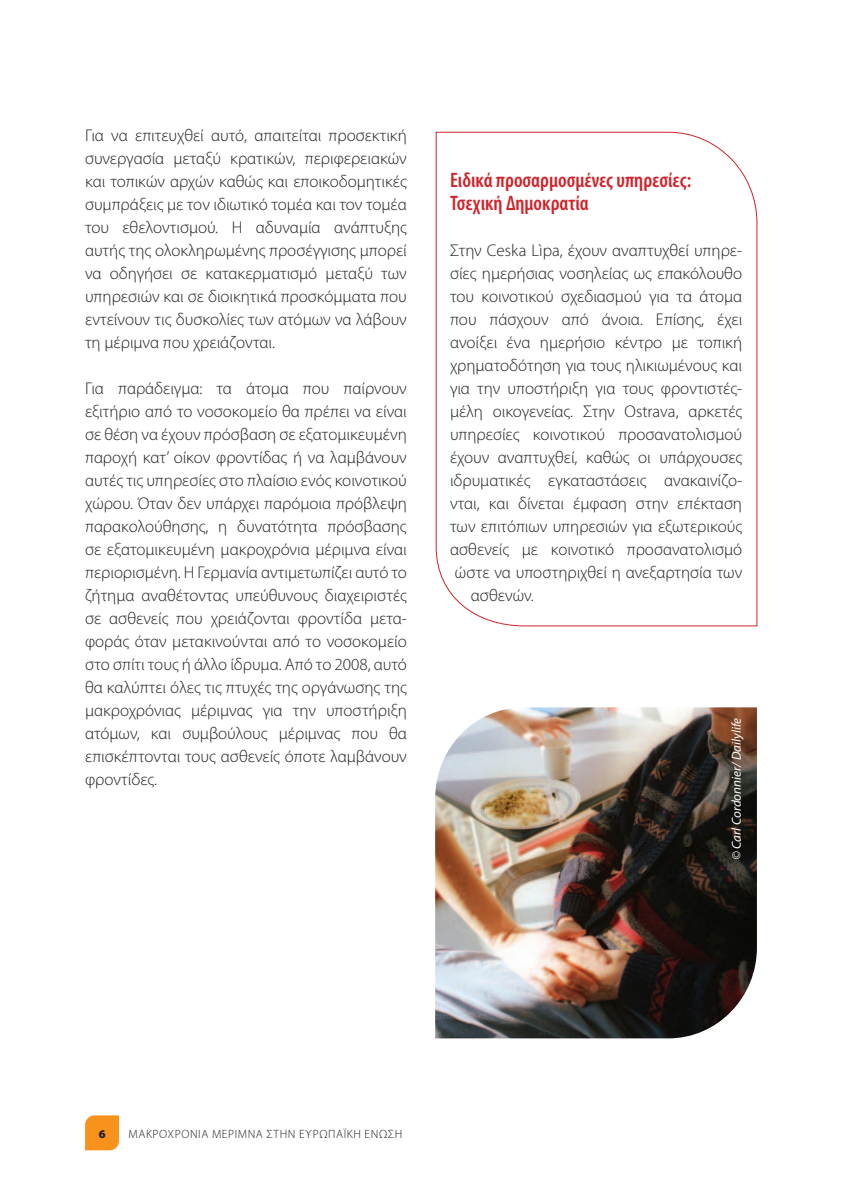
<style>
.page{position:relative;width:842px;height:1191px;background:#fff}
.page>*{position:absolute;margin:0;border:0;box-sizing:border-box;transform-origin:0 0}
.t1{font:600 condensed 21px/23px "Myriad Pro";color:#d1232a}
.t2{font:300 17px/23px "Myriad Pro";color:#231f20;text-align:justify}
.t3{font:italic 13px "Myriad Pro";color:#fff}
.t4{font:300 12px "Myriad Pro";letter-spacing:.05em;color:#231f20}
.t5{font:900 12px "Myriad Pro";color:#231f20}
</style>
<div class="page">
<svg style="left:85px;top:1115px;width:34px;height:35px"></svg>
<svg style="left:435px;top:131px;width:323px;height:496px"></svg>
<img style="left:435px;top:707px;width:322px;height:331px">
<p class="t2" style="left:85px;top:126px;width:323px">Για να επιτευχθεί αυτό, απαιτείται προσεκτική συνεργασία μεταξύ κρατικών, περιφερειακών και τοπικών αρχών καθώς και εποικοδομητικές συμπράξεις με τον ιδιωτικό τομέα και τον τομέα του εθελοντισμού. Η αδυναμία ανάπτυξης αυτής της ολοκληρωμένης προσέγγισης μπορεί να οδηγήσει σε κατακερματισμό μεταξύ των υπηρεσιών και σε διοικητικά προσκόμματα που εντείνουν τις δυσκολίες των ατόμων να λάβουν τη μέριμνα που χρειάζονται.</p>
<p class="t2" style="left:85px;top:379px;width:323px">Για παράδειγμα: τα άτομα που παίρνουν εξιτήριο από το νοσοκομείο θα πρέπει να είναι σε θέση να έχουν πρόσβαση σε εξατομικευμένη παροχή κατ’ οίκον φροντίδας ή να λαμβάνουν αυτές τις υπηρεσίες στο πλαίσιο ενός κοινοτικού χώρου. Όταν δεν υπάρχει παρόμοια πρόβλεψη παρακολούθησης, η δυνατότητα πρόσβασης σε εξατομικευμένη μακροχρόνια μέριμνα είναι περιορισμένη. Η Γερμανία αντιμετωπίζει αυτό το ζήτημα αναθέτοντας υπεύθυνους διαχειριστές σε ασθενείς που χρειάζονται φροντίδα μετα&shy;φοράς όταν μετακινούνται από το νοσοκομείο στο σπίτι τους ή άλλο ίδρυμα. Από το 2008, αυτό θα καλύπτει όλες τις πτυχές της οργάνωσης της μακροχρόνιας μέριμνας για την υποστήριξη ατόμων, και συμβούλους μέριμνας που θα επισκέπτονται τους ασθενείς όποτε λαμβάνουν φροντίδες.</p>
<p class="t1" style="left:450px;top:171px;width:243px">Ειδικά προσαρμοσμένες υπηρεσίες:<br>Τσεχική Δημοκρατία</p>
<p class="t2" style="left:450px;top:241px;width:294px">Στην Ceska Lìpa, έχουν αναπτυχθεί υπηρε-</p>
<p class="t2" style="left:450px;top:264px;width:294px">σίες ημερήσιας νοσηλείας ως επακόλουθο</p>
<p class="t2" style="left:450px;top:287px;width:294px">του κοινοτικού σχεδιασμού για τα άτομα</p>
<p class="t2" style="left:450px;top:310px;width:294px">που πάσχουν από άνοια. Επίσης, έχει</p>
<p class="t2" style="left:450px;top:333px;width:294px">ανοίξει ένα ημερήσιο κέντρο με τοπική</p>
<p class="t2" style="left:450px;top:356px;width:294px">χρηματοδότηση για τους ηλικιωμένους και</p>
<p class="t2" style="left:450px;top:379px;width:294px">για την υποστήριξη για τους φροντιστές-</p>
<p class="t2" style="left:450px;top:402px;width:294px">μέλη οικογενείας. Στην Ostrava, αρκετές</p>
<p class="t2" style="left:450px;top:425px;width:294px">υπηρεσίες κοινοτικού προσανατολισμού</p>
<p class="t2" style="left:450px;top:448px;width:294px">έχουν αναπτυχθεί, καθώς οι υπάρχουσες</p>
<p class="t2" style="left:450px;top:471px;width:294px">ιδρυματικές εγκαταστάσεις ανακαινίζο-</p>
<p class="t2" style="left:450px;top:494px;width:294px">νται, και δίνεται έμφαση στην επέκταση</p>
<p class="t2" style="left:450px;top:517px;width:294px">των επιτόπιων υπηρεσιών για εξωτερικούς</p>
<p class="t2" style="left:450px;top:540px;width:294px">ασθενείς με κοινοτικό προσανατολισμό</p>
<p class="t2" style="left:455px;top:563px;width:289px">ώστε να υποστηριχθεί η ανεξαρτησία των</p>
<p class="t2" style="left:471px;top:586px;width:65px">ασθενών.</p>
<p class="t3" style="left:731px;top:860px;width:144px;rotate:-90deg">© Carl Cordonnier/ Dailylife</p>
<p class="t5" style="left:99px;top:1129px;width:8px">6</p>
<p class="t4" style="left:129px;top:1129px;width:275px">ΜΑΚΡΟΧΡΟΝΙΑ ΜΕΡΙΜΝΑ ΣΤΗΝ ΕΥΡΩΠΑΪΚΗ ΕΝΩΣΗ</p>
</div>
